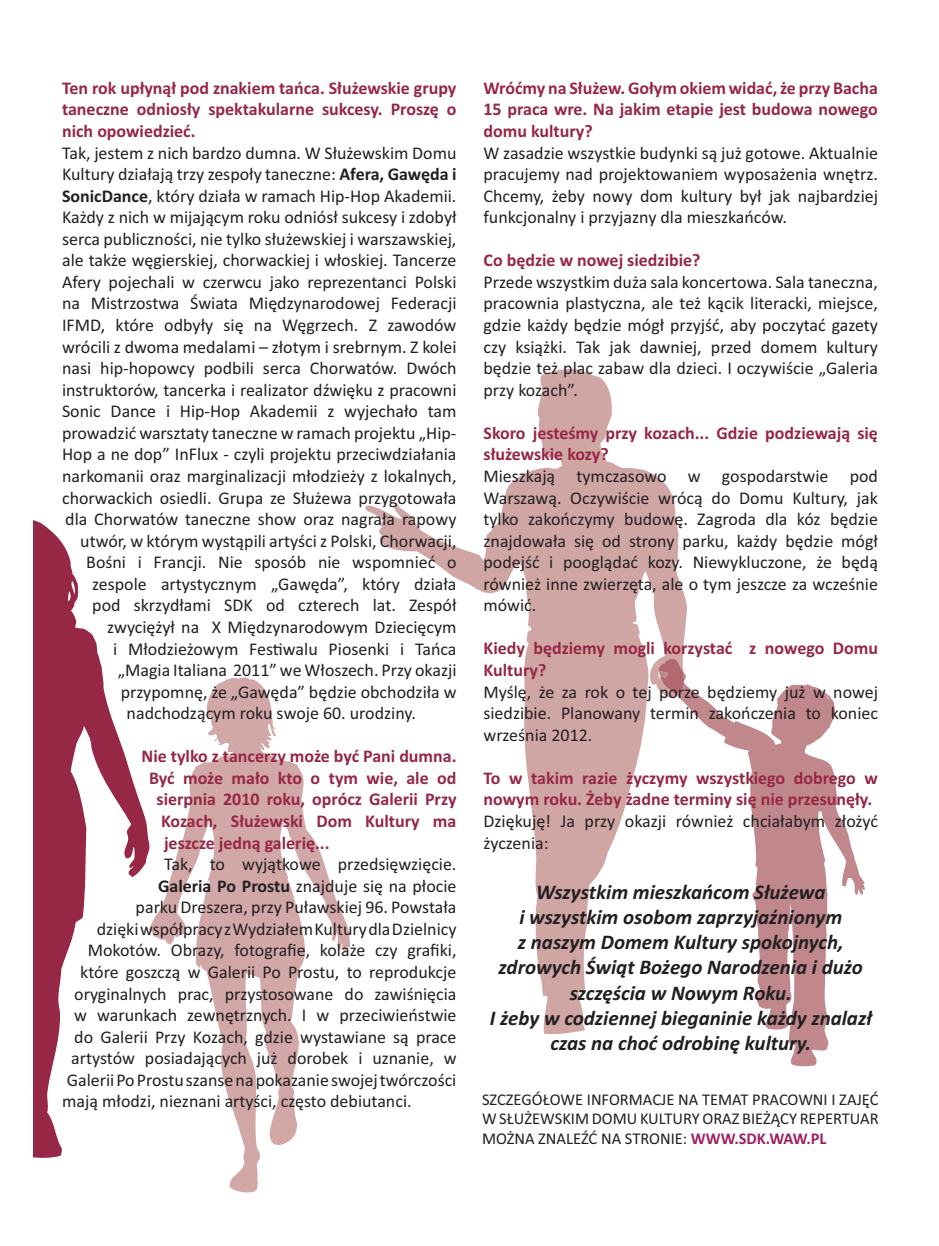
<style>
.page{position:relative;width:939px;height:1246px;background:#fff}
.page>*{position:absolute;margin:0;border:0;box-sizing:border-box;transform-origin:0 0}
.t1{font:italic 700 21px/25.2px "Calibri";color:#231f20;text-align:center}
.t2{font:18px/21.6px "Calibri";color:#231f20;text-align:justify}
.t3{font:700 18px/21.6px "Calibri";color:#962745}
.t4{font:16.5px/19.8px "Calibri";color:#231f20;text-align:justify}
.s1{font-weight:700}
.s2{font-weight:700;color:#9e2063}
</style>
<div class="page">
<svg style="left:150px;top:677px;width:200px;height:515px"></svg>
<svg style="left:365px;top:369px;width:322px;height:664px"></svg>
<svg style="left:659px;top:671px;width:206px;height:394px"></svg>
<svg style="left:659px;top:658px;width:25px;height:37px"></svg>
<svg style="left:34px;top:520px;width:116px;height:638px"></svg>
<p class="t3" style="left:62px;top:78px;width:396px;text-align:justify">Ten rok upłynął pod znakiem tańca. Służewskie grupy taneczne odniosły spektakularne sukcesy. Proszę o nich opowiedzieć.</p>
<p class="t2" style="left:62px;top:143px;width:396px">Tak, jestem z nich bardzo dumna. W Służewskim Domu</p>
<p class="t2" style="left:62px;top:165px;width:396px">Kultury działają trzy zespoły taneczne: <span class="s1">Afera, Gawęda i</span></p>
<p class="t2" style="left:62px;top:186px;width:396px"><span class="s1">SonicDance</span>, który działa w ramach Hip-Hop Akademii.</p>
<p class="t2" style="left:62px;top:208px;width:396px">Każdy z nich w mijającym roku odniósł sukcesy i zdobył</p>
<p class="t2" style="left:62px;top:229px;width:396px">serca publiczności, nie tylko służewskiej i warszawskiej,</p>
<p class="t2" style="left:62px;top:251px;width:396px">ale także węgierskiej, chorwackiej i włoskiej. Tancerze</p>
<p class="t2" style="left:62px;top:272px;width:396px">Afery pojechali w czerwcu jako reprezentanci Polski</p>
<p class="t2" style="left:62px;top:294px;width:396px">na Mistrzostwa Świata Międzynarodowej Federacji</p>
<p class="t2" style="left:62px;top:315px;width:396px">IFMD, które odbyły się na Węgrzech. Z zawodów</p>
<p class="t2" style="left:62px;top:337px;width:396px">wrócili z dwoma medalami – złotym i srebrnym. Z kolei</p>
<p class="t2" style="left:62px;top:359px;width:396px">nasi hip-hopowcy podbili serca Chorwatów. Dwóch</p>
<p class="t2" style="left:62px;top:380px;width:396px">instruktorów, tancerka i realizator dźwięku z pracowni</p>
<p class="t2" style="left:62px;top:402px;width:396px">Sonic Dance i Hip-Hop Akademii z wyjechało tam</p>
<p class="t2" style="left:62px;top:423px;width:396px">prowadzić warsztaty taneczne w ramach projektu „Hip-</p>
<p class="t2" style="left:62px;top:445px;width:396px">Hop a ne dop” InFlux - czyli projektu przeciwdziałania</p>
<p class="t2" style="left:62px;top:466px;width:396px">narkomanii oraz marginalizacji młodzieży z lokalnych,</p>
<p class="t2" style="left:62px;top:488px;width:396px">chorwackich osiedli. Grupa ze Służewa przygotowała</p>
<p class="t2" style="left:65px;top:509px;width:393px">dla Chorwatów taneczne show oraz nagrała rapowy</p>
<p class="t2" style="left:80px;top:531px;width:378px">utwór, w którym wystąpili artyści z Polski, Chorwacji,</p>
<p class="t2" style="left:86px;top:553px;width:372px">Bośni i Francji. Nie sposób nie wspomnieć o</p>
<p class="t2" style="left:92px;top:574px;width:366px">zespole artystycznym „Gawęda”, który działa</p>
<p class="t2" style="left:92px;top:596px;width:366px">pod skrzydłami SDK od czterech lat. Zespół</p>
<p class="t2" style="left:107px;top:617px;width:351px">zwyciężył na X Międzynarodowym Dziecięcym</p>
<p class="t2" style="left:113px;top:639px;width:345px">i Młodzieżowym Fes walu Piosenki i Tańca</p>
<p class="t2" style="left:118px;top:660px;width:340px">„Magia Italiana 2011” we Włoszech. Przy okazji</p>
<p class="t2" style="left:121px;top:682px;width:337px">przypomnę, że „Gawęda” będzie obchodziła w</p>
<p class="t2" style="left:127px;top:703px;width:291px">nadchodzącym roku swoje 60. urodziny.</p>
<p class="t3" style="left:142px;top:746px;width:316px">Nie tylko z tancerzy może być Pani dumna.</p>
<p class="t3" style="left:149px;top:768px;width:309px">Być może mało kto o tym wie, ale od</p>
<p class="t3" style="left:157px;top:790px;width:301px">sierpnia 2010 roku, oprócz Galerii Przy</p>
<p class="t3" style="left:161px;top:811px;width:297px">Kozach, Służewski Dom Kultury ma</p>
<p class="t3" style="left:164px;top:833px;width:167px">jeszcze jedną galerię...</p>
<p class="t2" style="left:164px;top:854px;width:294px">Tak, to wyjątkowe przedsięwzięcie.</p>
<p class="t2" style="left:158px;top:876px;width:300px"><span class="s1">Galeria Po Prostu</span> znajduje się na płocie</p>
<p class="t2" style="left:136px;top:897px;width:322px">parku Dreszera, przy Puławskiej 96. Powstała</p>
<p class="t2" style="left:97px;top:919px;width:361px">dzięki współpracy z Wydziałem Kultury dla Dzielnicy</p>
<p class="t2" style="left:88px;top:940px;width:370px">Mokotów. Obrazy, fotografie, kolaże czy grafiki,</p>
<p class="t2" style="left:80px;top:962px;width:378px">które goszczą w Galerii Po Prostu, to reprodukcje</p>
<p class="t2" style="left:74px;top:983px;width:384px">oryginalnych prac, przystosowane do zawiśnięcia</p>
<p class="t2" style="left:74px;top:1005px;width:384px">w warunkach zewnętrznych. I w przeciwieństwie</p>
<p class="t2" style="left:74px;top:1027px;width:384px">do Galerii Przy Kozach, gdzie wystawiane są prace</p>
<p class="t2" style="left:71px;top:1048px;width:387px">artystów posiadających już dorobek i uznanie, w</p>
<p class="t2" style="left:67px;top:1070px;width:391px">Galerii Po Prostu szanse na pokazanie swojej twórczości</p>
<p class="t2" style="left:62px;top:1091px;width:351px">mają młodzi, nieznani artyści, często debiutanci.</p>
<p class="t3" style="left:483px;top:78px;width:396px;text-align:justify">Wróćmy na Służew. Gołym okiem widać, że przy Bacha 15 praca wre. Na jakim etapie jest budowa nowego domu kultury?</p>
<p class="t2" style="left:483px;top:143px;width:396px">W zasadzie wszystkie budynki są już gotowe. Aktualnie pracujemy nad projektowaniem wyposażenia wnętrz.<br>Chcemy, żeby nowy dom kultury był jak najbardziej funkcjonalny i przyjazny dla mieszkańców.</p>
<p class="t3" style="left:483px;top:251px;width:218px">Co będzie w nowej siedzibie?</p>
<p class="t2" style="left:483px;top:272px;width:396px">Przede wszystkim duża sala koncertowa. Sala taneczna, pracownia plastyczna, ale też kącik literacki, miejsce, gdzie każdy będzie mógł przyjść, aby poczytać gazety czy książki. Tak jak dawniej, przed domem kultury będzie też plac zabaw dla dzieci. I oczywiście „Galeria przy kozach”.</p>
<p class="t3" style="left:483px;top:423px;width:396px">Skoro jesteśmy przy kozach... Gdzie podziewają się służewskie kozy?</p>
<p class="t2" style="left:483px;top:466px;width:396px">Mieszkają tymczasowo w gospodarstwie pod Warszawą. Oczywiście wrócą do Domu Kultury, jak tylko zakończymy budowę. Zagroda dla kóz będzie znajdowała się od strony parku, każdy będzie mógł podejść i pooglądać kozy. Niewykluczone, że będą również inne zwierzęta, ale o tym jeszcze za wcześnie mówić.</p>
<p class="t3" style="left:483px;top:639px;width:396px">Kiedy będziemy mogli korzystać z nowego Domu<br>Kultury?</p>
<p class="t2" style="left:483px;top:682px;width:396px">Myślę, że za rok o tej porze będziemy już w nowej siedzibie. Planowany termin zakończenia to koniec września 2012.</p>
<p class="t3" style="left:483px;top:768px;width:396px">To w takim razie życzymy wszystkiego dobrego w nowym roku. Żeby żadne terminy się nie przesunęły.</p>
<p class="t2" style="left:483px;top:811px;width:396px">Dziękuję! Ja przy okazji również chciałabym złożyć życzenia:</p>
<p class="t1" style="left:490px;top:880px;width:384px">Wszystkim mieszkańcom Służewa<br>i wszystkim osobom zaprzyjaźnionym<br>z naszym Domem Kultury spokojnych, zdrowych Świąt Bożego Narodzenia i dużo szczęścia w Nowym Roku.<br>I żeby w codziennej bieganinie każdy znalazł czas na choć odrobinę kultury.</p>
<p class="t4" style="left:482px;top:1090px;width:398px">SZCZEGÓŁOWE INFORMACJE NA TEMAT PRACOWNI I ZAJĘĆ W SŁUŻEWSKIM DOMU KULTURY ORAZ BIEŻĄCY REPERTUAR MOŻNA ZNALEŹĆ NA STRONIE: <span class="s2">WWW.SDK.WAW.PL</span></p>
</div>
